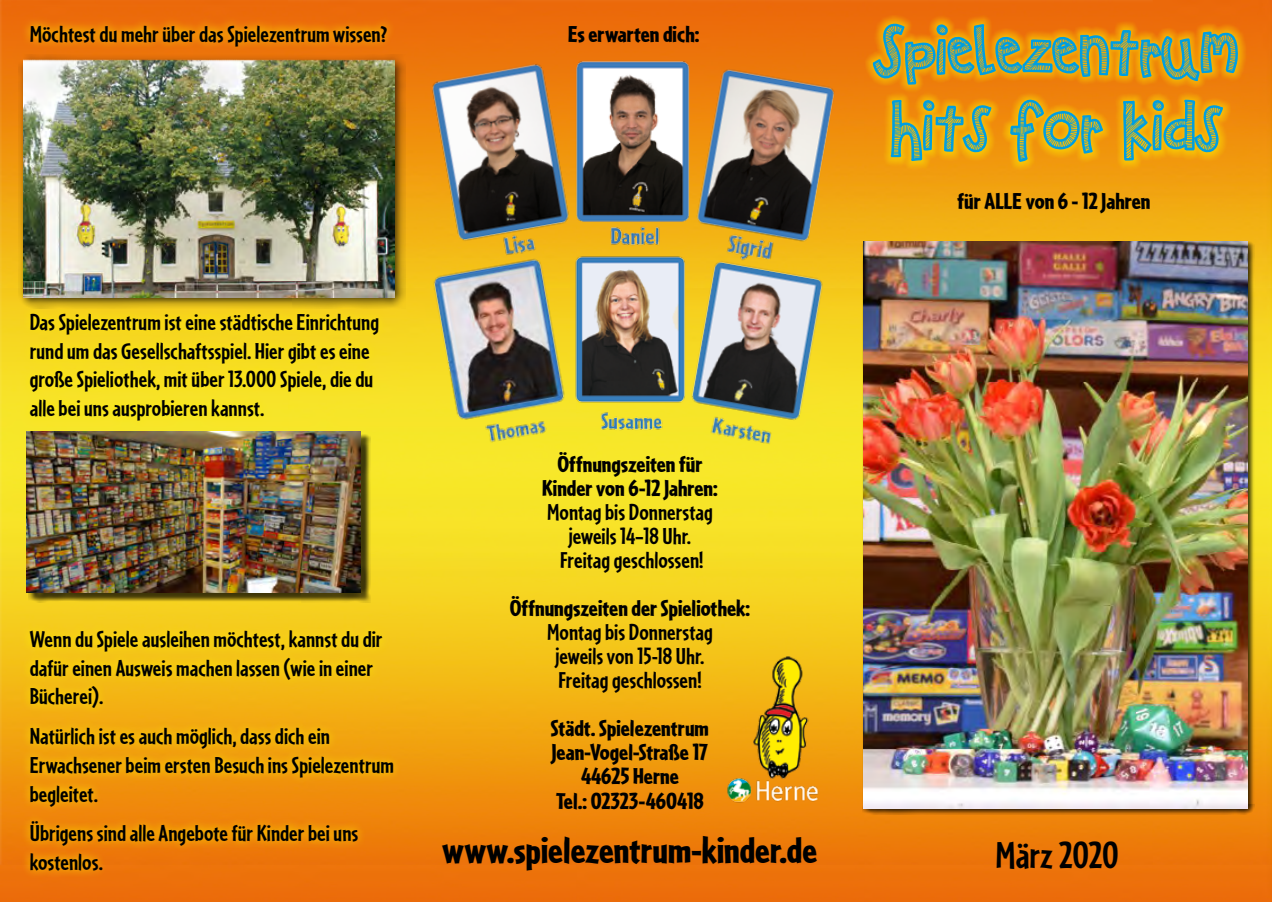
<style>
.page{position:relative;width:1272px;height:902px;background:#fff}
.page>*{position:absolute;margin:0;border:0;box-sizing:border-box;transform-origin:0 0}
.t1{font:63px/75.6px "KB Zipa Dee Doo Dah";color:#009ee0}
.t2{font:900 39px "Cafeteria";color:#000}
.t3{font:700 39px "Cafeteria";letter-spacing:-.01em;color:#000}
.t4{font:700 24px/28.8px "Cafeteria";color:#000}
.t5{font:900 24px/24.5px "Cafeteria";color:#000;text-align:center}
</style>
<div class="page">
<img style="left:0;top:0;width:1271px;height:901px">
<svg style="left:863px;top:15px;width:383px;height:155px;background:#f19c08"></svg>
<img style="left:716px;top:654px;width:115px;height:154px">
<div style="left:862px;top:240px;width:393px;height:574px;background:#000;opacity:.75"></div>
<img style="left:863px;top:241px;width:384px;height:567px">
<img style="left:676px;top:286px;width:163px;height:169px">
<img style="left:588px;top:257px;width:108px;height:186px">
<img style="left:424px;top:279px;width:164px;height:182px">
<div style="left:20px;top:16px;width:382px;height:863px;background:#ffed00;opacity:.75"></div>
<div style="left:28px;top:434px;width:342px;height:168px;background:#000;opacity:.75"></div>
<img style="left:27px;top:431px;width:334px;height:161px">
<div style="left:18px;top:55px;width:387px;height:254px;background:#000;opacity:.75"></div>
<img style="left:24px;top:60px;width:370px;height:237px">
<img style="left:595px;top:57px;width:113px;height:200px">
<img style="left:672px;top:61px;width:181px;height:225px">
<img style="left:413px;top:55px;width:182px;height:224px">
<p class="t4" style="left:30px;top:19px;width:359px">Möchtest du mehr über das Spielezentrum wissen?</p>
<p class="t5" style="left:568px;top:21px;width:133px">Es erwarten dich:</p>
<p class="t4" style="left:30px;top:307px;width:351px">Das Spielezentrum ist eine städtische Einrichtung rund um das Gesellschaftsspiel. Hier gibt es eine große Spieliothek, mit über 13.000 Spiele, die du alle bei uns ausprobieren kannst.</p>
<p class="t4" style="left:30px;top:624px;width:354px">Wenn du Spiele ausleihen möchtest, kannst du dir dafür einen Ausweis machen lassen (wie in einer<br>Bücherei).</p>
<p class="t4" style="left:30px;top:721px;width:366px">Natürlich ist es auch möglich, dass dich ein<br>Erwachsener beim ersten Besuch ins Spielezentrum begleitet.</p>
<p class="t4" style="left:30px;top:818px;width:330px">Übrigens sind alle Angebote für Kinder bei uns kostenlos.</p>
<p class="t5" style="left:542px;top:451px;width:177px;line-height:24px">Öffnungszeiten für<br>Kinder von 6-12 Jahren:</p>
<p class="t4" style="left:547px;top:499px;width:167px;line-height:24px;text-align:center">Montag bis Donnerstag jeweils 14–18 Uhr.<br>Freitag geschlossen!</p>
<p class="t5" style="left:509px;top:595px;width:242px">Öffnungszeiten der Spieliothek:</p>
<p class="t4" style="left:547px;top:619px;width:167px;line-height:24px;text-align:center">Montag bis Donnerstag jeweils von 15-18 Uhr.<br>Freitag geschlossen!</p>
<p class="t5" style="left:551px;top:715px;width:159px">Städt. Spielezentrum<br>Jean-Vogel-Straße 17<br>44625 Herne<br>Tel.: 02323-460418</p>
<h2 class="t2" style="left:442px;top:827px;width:376px">www.spielezentrum-kinder.de</h2>
<h1 class="t1" style="left:870px;top:19px;width:367px">Spielezentrum<br>Hits For Kids</h1>
<p class="t5" style="left:957px;top:188px;width:194px">für ALLE von 6 - 12 Jahren</p>
<h2 class="t3" style="left:995px;top:833px;width:125px">März 2020</h2>
</div>
